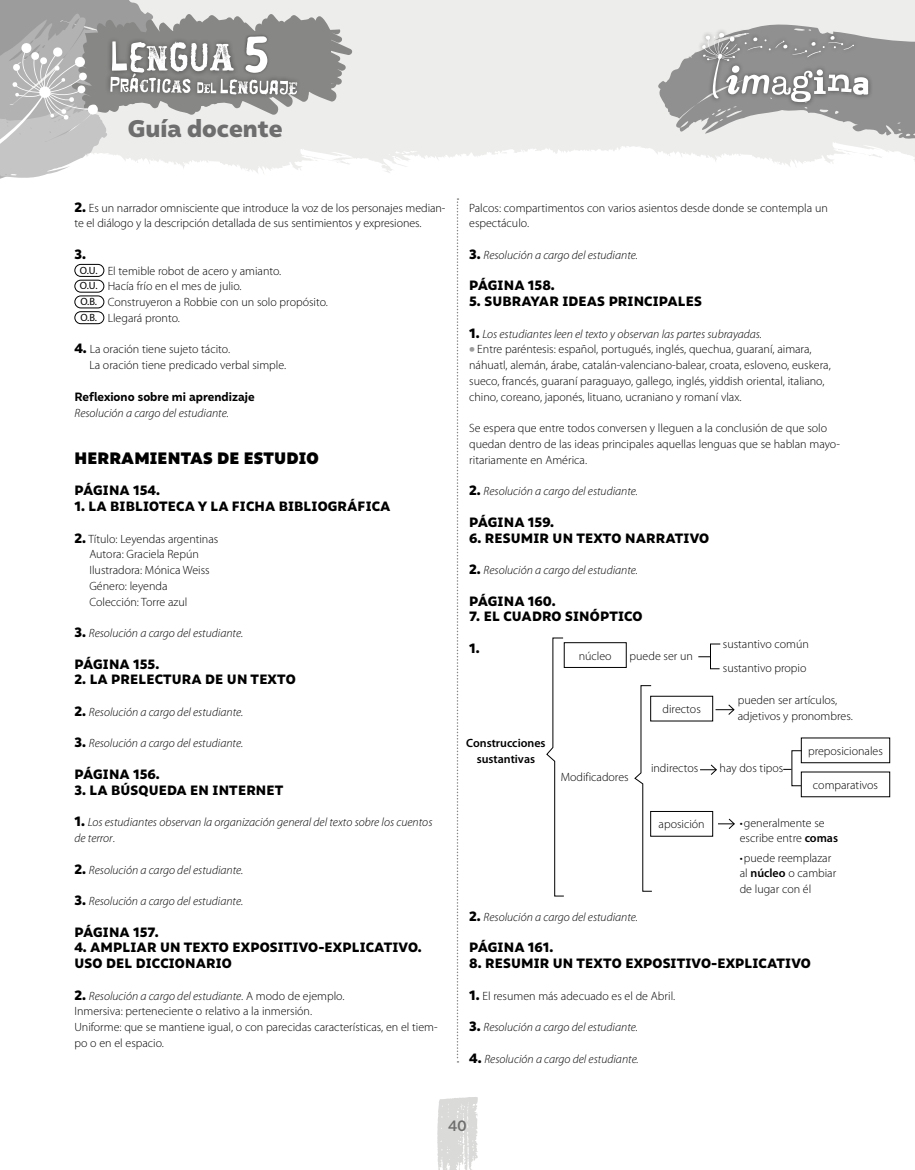
<style>
.page{position:relative;width:915px;height:1170px;background:#fff}
.page>*{position:absolute;margin:0;border:0;box-sizing:border-box;transform-origin:0 0}
.t1{font:700 58.05px "Duper";color:#fff}
.t2{font:800 24px "Malva";color:#6e6e6e;scale:1.04 1}
.Solucionario_-_Títul{font:900 16.5px "Malva";letter-spacing:.01em;color:#000}
.t3{font:500 15px "Malva";color:#6e6e6e}
.Solucionario_-_Págin{font:800 13.5px/15.8px "Malva";letter-spacing:.01em;color:#000}
.Solucionario_-_Consi{font:800 13.5px "Malva";color:#000}
.Solucionario_-_opc_d{font:300 12px/15.8px "Myriad Pro";color:#000}
.Solucionario_-_Consi-2{font:italic 300 12px/15.8px "Myriad Pro";color:#000}
.Solucionario_-_Consi-3{font:300 12px/15.8px "Myriad Pro";color:#000}
.Solucionario_-_opc_d-2{font:italic 300 12px "Myriad Pro";color:#000}
.Solucionario_-_titul{font:700 12px "Malva";color:#000}
.Solucionario_-_opc_d-3{font:600 12px/15.8px "Myriad Pro";color:#000;text-align:center}
.Solucionario_-_opc_d-4{font:10.5px "Myriad Pro";color:#000}
.s1{font-family:"Malva";font-weight:800;font-size:13.5px}
.s2{font-family:"Malva";font-weight:800;font-style:normal;font-size:13.5px}
.s3{font-style:normal}
.s4{font-family:"Tisa Sans Pro";font-weight:900;font-size:10.5px;color:#9c9c9c}
.s5{font-weight:600}
</style>
<div class="page">
<svg style="left:456px;top:198px;width:2px;height:864px"></svg>
<svg style="left:352px;top:0;width:562px;height:173px;fill:#ededec"></svg>
<svg style="left:655px;top:22px;width:259px;height:120px;background:#b4b4b3"></svg>
<svg style="left:437px;top:1097px;width:40px;height:72px;background:#dedede"></svg>
<svg style="left:0;top:0;width:352px;height:179px;background:#c1c1c1"></svg>
<div style="left:74px;top:264px;width:30px;height:13px;border:1px solid #000;border-radius:6px"></div>
<div style="left:74px;top:280px;width:30px;height:12px;border:1px solid #000;border-radius:6px"></div>
<div style="left:74px;top:295px;width:30px;height:13px;border:1px solid #000;border-radius:6px"></div>
<div style="left:74px;top:311px;width:30px;height:13px;border:1px solid #000;border-radius:6px"></div>
<svg style="left:546px;top:637px;width:18px;height:259px"></svg>
<div style="left:563px;top:642px;width:63px;height:25px;border:1px solid #000"></div>
<svg style="left:698px;top:643px;width:22px;height:26px"></svg>
<svg style="left:634px;top:685px;width:18px;height:206px"></svg>
<svg style="left:715px;top:704px;width:19px;height:11px"></svg>
<svg style="left:700px;top:764px;width:17px;height:11px"></svg>
<svg style="left:783px;top:750px;width:19px;height:36px"></svg>
<div style="left:650px;top:811px;width:62px;height:25px;border:1px solid #000"></div>
<svg style="left:718px;top:818px;width:17px;height:11px"></svg>
<h1 class="t1" style="left:243px;top:21px;width:28px">5</h1>
<h2 class="t2" style="left:128px;top:113px;width:150px">Guía docente</h2>
<p class="Solucionario_-_Consi-3" style="left:74px;top:200px;width:372px"><span class="s1">2.</span> Es un narrador omnisciente que introduce la voz de los personajes median&shy;te el diálogo y la descripción detallada de sus sentimientos y expresiones.</p>
<p class="Solucionario_-_Consi" style="left:74px;top:246px;width:13px">3.</p>
<p class="Solucionario_-_opc_d-4" style="left:80px;top:263px;width:19px">O.U.</p>
<p class="Solucionario_-_Consi-3" style="left:108px;top:263px;width:175px">El temible robot de acero y amianto.</p>
<p class="Solucionario_-_opc_d-4" style="left:80px;top:279px;width:19px">O.U.</p>
<p class="Solucionario_-_Consi-3" style="left:108px;top:278px;width:135px">Hacía frío en el mes de julio.</p>
<p class="Solucionario_-_opc_d-4" style="left:80px;top:295px;width:18px">O.B.</p>
<p class="Solucionario_-_Consi-3" style="left:108px;top:294px;width:222px">Construyeron a Robbie con un solo propósito.</p>
<p class="Solucionario_-_opc_d-4" style="left:80px;top:311px;width:18px">O.B.</p>
<p class="Solucionario_-_Consi-3" style="left:108px;top:310px;width:74px">Llegará pronto.</p>
<p class="Solucionario_-_Consi-3" style="left:74px;top:341px;width:157px"><span class="s1">4.</span> La oración tiene sujeto tácito.</p>
<p class="Solucionario_-_opc_d" style="left:89px;top:357px;width:198px">La oración tiene predicado verbal simple.</p>
<p class="Solucionario_-_titul" style="left:74px;top:389px;width:181px">Reflexiono sobre mi aprendizaje</p>
<p class="Solucionario_-_opc_d-2" style="left:74px;top:405px;width:156px">Resolución a cargo del estudiante.</p>
<p class="Solucionario_-_Títul" style="left:74px;top:447px;width:246px">HERRAMIENTAS DE ESTUDIO</p>
<p class="Solucionario_-_Págin" style="left:74px;top:482px;width:87px">PÁGINA 154.</p>
<p class="Solucionario_-_Págin" style="left:74px;top:498px;width:317px">1. LA BIBLIOTECA Y LA FICHA BIBLIOGRÁFICA</p>
<p class="Solucionario_-_Consi-3" style="left:74px;top:530px;width:145px"><span class="s1">2.</span> Título: Leyendas argentinas</p>
<p class="Solucionario_-_opc_d" style="left:89px;top:546px;width:111px">Autora: Graciela Repún</p>
<p class="Solucionario_-_opc_d" style="left:89px;top:562px;width:122px">Ilustradora: Mónica Weiss</p>
<p class="Solucionario_-_opc_d" style="left:89px;top:578px;width:80px">Género: leyenda</p>
<p class="Solucionario_-_opc_d" style="left:89px;top:593px;width:99px">Colección: Torre azul</p>
<p class="Solucionario_-_Consi-2" style="left:74px;top:625px;width:170px"><span class="s2">3.</span> Resolución a cargo del estudiante.</p>
<p class="Solucionario_-_Págin" style="left:74px;top:655px;width:86px">PÁGINA 155.</p>
<p class="Solucionario_-_Págin" style="left:74px;top:671px;width:223px">2. LA PRELECTURA DE UN TEXTO</p>
<p class="Solucionario_-_Consi-2" style="left:74px;top:704px;width:170px"><span class="s2">2.</span> Resolución a cargo del estudiante.</p>
<p class="Solucionario_-_Consi-2" style="left:74px;top:735px;width:170px"><span class="s2">3.</span> Resolución a cargo del estudiante.</p>
<p class="Solucionario_-_Págin" style="left:74px;top:766px;width:87px">PÁGINA 156.</p>
<p class="Solucionario_-_Págin" style="left:74px;top:781px;width:210px">3. LA BÚSQUEDA EN INTERNET</p>
<p class="Solucionario_-_Consi-2" style="left:74px;top:814px;width:359px"><span class="s2">1.</span> Los estudiantes observan la organización general del texto sobre los cuentos de terror<span class="s3">.</span></p>
<p class="Solucionario_-_Consi-2" style="left:74px;top:861px;width:170px"><span class="s2">2.</span> Resolución a cargo del estudiante.</p>
<p class="Solucionario_-_Consi-2" style="left:74px;top:893px;width:170px"><span class="s2">3.</span> Resolución a cargo del estudiante.</p>
<p class="Solucionario_-_Págin" style="left:74px;top:923px;width:85px">PÁGINA 157.</p>
<p class="Solucionario_-_Págin" style="left:74px;top:939px;width:349px">4. AMPLIAR UN TEXTO EXPOSITIVO-EXPLICATIVO.<br>USO DEL DICCIONARIO</p>
<p class="Solucionario_-_Consi-2" style="left:74px;top:987px;width:271px"><span class="s2">2.</span> Resolución a cargo del estudiante<span class="s3">. A modo de ejemplo.</span></p>
<p class="Solucionario_-_opc_d" style="left:74px;top:1003px;width:239px">Inmersiva: perteneciente o relativo a la inmersión.</p>
<p class="Solucionario_-_opc_d" style="left:74px;top:1019px;width:364px">Uniforme: que se mantiene igual, o con parecidas características, en el tiem&shy;po o en el espacio.</p>
<p class="Solucionario_-_opc_d" style="left:469px;top:200px;width:360px">Palcos: compartimentos con varios asientos desde donde se contempla un espectáculo.</p>
<p class="Solucionario_-_Consi-2" style="left:469px;top:247px;width:170px"><span class="s2">3.</span> Resolución a cargo del estudiante.</p>
<p class="Solucionario_-_Págin" style="left:469px;top:277px;width:87px">PÁGINA 158.</p>
<p class="Solucionario_-_Págin" style="left:469px;top:293px;width:234px">5. SUBRAYAR IDEAS PRINCIPALES</p>
<p class="Solucionario_-_Consi-2" style="left:469px;top:326px;width:294px"><span class="s2">1.</span> Los estudiantes leen el texto y observan las partes subrayadas.</p>
<p class="Solucionario_-_opc_d" style="left:469px;top:341px;width:363px"><span class="s4">•</span> Entre paréntesis: español, portugués, inglés, quechua, guaraní, aimara, náhuatl, alemán, árabe, catalán-valenciano-balear, croata, esloveno, euskera, sueco, francés, guaraní paraguayo, gallego, inglés, yiddish oriental, italiano, chino, coreano, japonés, lituano, ucraniano y romaní vlax.</p>
<p class="Solucionario_-_opc_d" style="left:469px;top:420px;width:372px">Se espera que entre todos conversen y lleguen a la conclusión de que solo quedan dentro de las ideas principales aquellas lenguas que se hablan mayo&shy;ritariamente en América.</p>
<p class="Solucionario_-_Consi-2" style="left:469px;top:483px;width:170px"><span class="s2">2.</span> Resolución a cargo del estudiante.</p>
<p class="Solucionario_-_Págin" style="left:469px;top:514px;width:86px">PÁGINA 159.</p>
<p class="Solucionario_-_Págin" style="left:469px;top:529px;width:241px">6. RESUMIR UN TEXTO NARRATIVO</p>
<p class="Solucionario_-_Consi-2" style="left:469px;top:562px;width:170px"><span class="s2">2.</span> Resolución a cargo del estudiante.</p>
<p class="Solucionario_-_Págin" style="left:469px;top:592px;width:88px">PÁGINA 160.</p>
<p class="Solucionario_-_Págin" style="left:469px;top:608px;width:175px">7. EL CUADRO SINÓPTICO</p>
<p class="Solucionario_-_Consi" style="left:469px;top:639px;width:12px">1.</p>
<p class="Solucionario_-_opc_d" style="left:722px;top:636px;width:87px">sustantivo común</p>
<p class="Solucionario_-_opc_d" style="left:722px;top:659px;width:85px">sustantivo propio</p>
<p class="Solucionario_-_opc_d" style="left:578px;top:647px;width:34px">núcleo</p>
<p class="Solucionario_-_opc_d" style="left:629px;top:647px;width:65px">puede ser un</p>
<p class="Solucionario_-_opc_d-3" style="left:466px;top:734px;width:81px">Construcciones sustantivas</p>
<p class="Solucionario_-_opc_d" style="left:560px;top:768px;width:69px">Modificadores</p>
<p class="Solucionario_-_opc_d" style="left:662px;top:701px;width:40px">directos</p>
<p class="Solucionario_-_opc_d" style="left:737px;top:692px;width:116px">pueden ser artículos, adjetivos y pronombres.</p>
<p class="Solucionario_-_opc_d" style="left:807px;top:742px;width:76px">preposicionales</p>
<p class="Solucionario_-_opc_d" style="left:812px;top:776px;width:67px">comparativos</p>
<p class="Solucionario_-_opc_d" style="left:650px;top:759px;width:49px">indirectos</p>
<p class="Solucionario_-_opc_d" style="left:719px;top:760px;width:65px">hay dos tipos</p>
<p class="Solucionario_-_opc_d" style="left:658px;top:816px;width:48px">aposición</p>
<p class="Solucionario_-_opc_d" style="left:739px;top:814px;width:100px">•generalmente se escribe entre <span class="s5">comas</span></p>
<p class="Solucionario_-_opc_d" style="left:739px;top:849px;width:98px">•puede reemplazar al <span class="s5">núcleo</span> o cambiar de lugar con él</p>
<p class="Solucionario_-_Consi-2" style="left:469px;top:908px;width:170px"><span class="s2">2.</span> Resolución a cargo del estudiante.</p>
<p class="Solucionario_-_Págin" style="left:469px;top:939px;width:86px">PÁGINA 161.</p>
<p class="Solucionario_-_Págin" style="left:469px;top:955px;width:343px">8. RESUMIR UN TEXTO EXPOSITIVO-EXPLICATIVO</p>
<p class="Solucionario_-_Consi-3" style="left:469px;top:987px;width:207px"><span class="s1">1.</span> El resumen más adecuado es el de Abril.</p>
<p class="Solucionario_-_Consi-2" style="left:469px;top:1019px;width:170px"><span class="s2">3.</span> Resolución a cargo del estudiante.</p>
<p class="Solucionario_-_Consi-2" style="left:469px;top:1050px;width:171px"><span class="s2">4.</span> Resolución a cargo del estudiante.</p>
<p class="t3" style="left:448px;top:1116px;width:20px">40</p>
</div>
